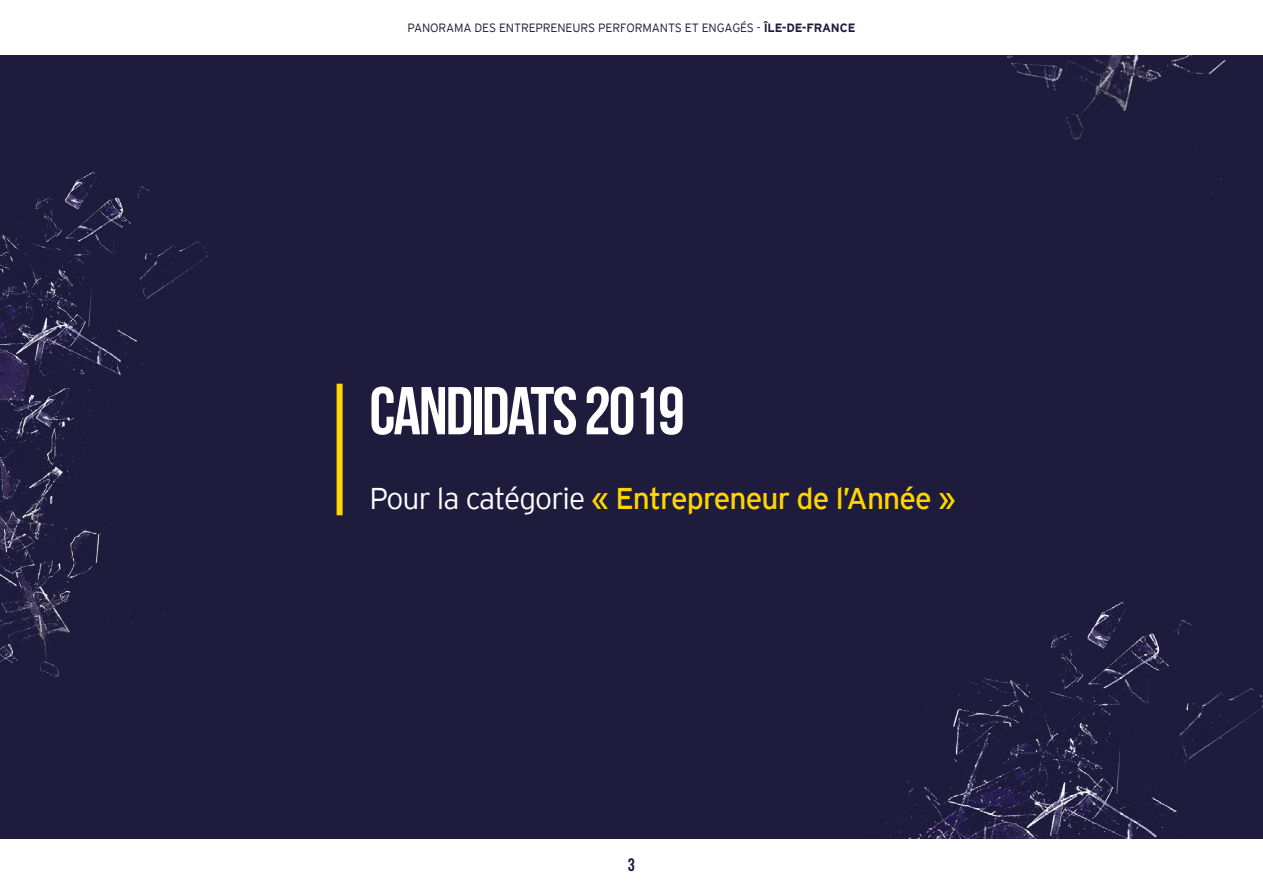
<style>
.page{position:relative;width:1263px;height:893px;background:#fff}
.page>*{position:absolute;margin:0;border:0;box-sizing:border-box;transform-origin:0 0}
.t1{font:67.5px "Bebas Neue";letter-spacing:-.03em;color:#fff}
.t2{font:30px "EY Interstate";letter-spacing:-.03em;color:#ffd500}
.t3{font:18px "Bebas Neue";color:#1e1b3d}
.t4{font:300 12px "EY Interstate";letter-spacing:-.01em;color:#1e1b3d}
.s1{font-weight:700}
.s2{font-weight:300;color:#fff}
</style>
<div class="page">
<div style="left:0;top:54px;width:1263px;height:785px;background:#1e1b3d"></div>
<img style="left:0;top:171px;width:208px;height:506px">
<img style="left:854px;top:602px;width:409px;height:237px">
<img style="left:936px;top:54px;width:327px;height:125px">
<div style="left:337px;top:384px;width:6px;height:131px;background:#ffd500"></div>
<p class="t4" style="left:407px;top:19px;width:449px">PANORAMA DES ENTREPRENEURS PERFORMANTS ET ENGAGÉS - <span class="s1">ÎLE-DE-FRANCE</span></p>
<h1 class="t1" style="left:369px;top:374px;width:317px">CANDIDATS 2019</h1>
<h2 class="t2" style="left:369px;top:477px;width:588px"><span class="s2">Pour la catégorie</span> « Entrepreneur de l’Année »</h2>
<h3 class="t3" style="left:628px;top:855px;width:9px">3</h3>
</div>
